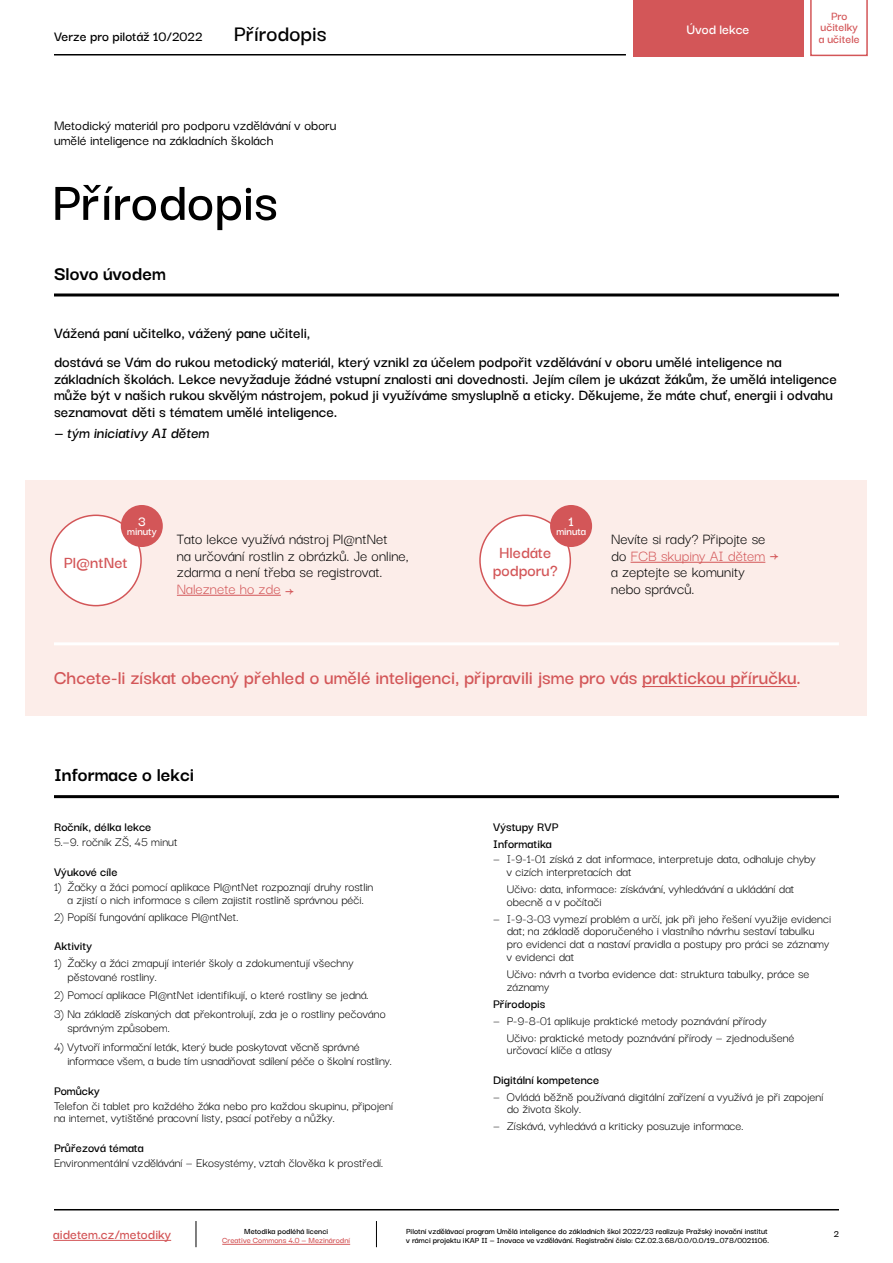
<style>
.page{position:relative;width:893px;height:1263px;background:#fff}
.page>*{position:absolute;margin:0;border:0;box-sizing:border-box;transform-origin:0 0}
.t1{font:600 58.5px "Darker Grotesque";color:#000}
.t2{font:600 24px "Darker Grotesque";color:#000}
.t3{font:600 21px "Darker Grotesque";color:#d35658}
.t4{font:700 21px "Darker Grotesque";color:#000}
.t5{font:600 18px/18px "Darker Grotesque";color:#d35658;text-align:center}
.t6{font:600 16.5px/16.5px "Darker Grotesque";color:#000}
.t7{font:16.5px/16.5px "Darker Grotesque";color:#000}
.t8{font:500 15px/15px "Darker Grotesque";color:#000}
.t9{font:600 15px "Darker Grotesque";color:#000}
.t10{font:600 15px "Darker Grotesque";color:#d35658}
.t11{font:600 15px "Darker Grotesque";color:#fff}
.t12{font:13.5px/12.8px "Darker Grotesque";color:#000}
.t13{font:600 13.5px/17px "Darker Grotesque";color:#000}
.t14{font:600 12.9px/11.4px "Darker Grotesque";color:#d35658;text-align:center}
.t15{font:600 12px "Darker Grotesque";color:#fff}
.t16{font:600 10.5px "Darker Grotesque";color:#000}
.t17{font:600 9px/9px "Darker Grotesque";color:#000}
.t18{font:600 9px "Darker Grotesque";color:#d35658}
.s1{color:#d35658}
.s2{font-size:24px;color:#d35658}
</style>
<div class="page">
<hr style="left:54px;top:1209px;width:785px;height:1px;background:#000">
<hr style="left:54px;top:54px;width:572px;height:2px;background:#000">
<hr style="left:53px;top:1240px;width:118px;height:1px;background:#d35658">
<hr style="left:222px;top:1244px;width:128px;height:1px;background:#d35658">
<svg style="left:196px;top:1221px;width:1px;height:26px"></svg>
<svg style="left:376px;top:1221px;width:1px;height:26px"></svg>
<div style="left:633px;top:0;width:170px;height:56px;background:#d35658"></div>
<svg style="left:810px;top:0;width:58px;height:56px"></svg>
<div style="left:26px;top:480px;width:841px;height:235px;background:#fcede9"></div>
<hr style="left:177px;top:595px;width:104px;height:1px;background:#d35658">
<hr style="left:631px;top:562px;width:134px;height:1px;background:#d35658">
<hr style="left:642px;top:686px;width:155px;height:1px;background:#d35658">
<div style="left:51px;top:515px;width:90px;height:91px;background:#fff;border-radius:50%"></div>
<div style="left:50px;top:514px;width:92px;height:92px;border:2px solid #d35658;border-radius:50%"></div>
<div style="left:480px;top:515px;width:90px;height:91px;background:#fff;border-radius:50%"></div>
<div style="left:479px;top:514px;width:92px;height:92px;border:2px solid #d35658;border-radius:50%"></div>
<hr style="left:54px;top:293px;width:785px;height:3px;background:#000">
<hr style="left:54px;top:795px;width:785px;height:3px;background:#000">
<hr style="left:54px;top:642px;width:785px;height:3px;background:#fff">
<div style="left:121px;top:505px;width:42px;height:42px;background:#d35658;border-radius:50%"></div>
<div style="left:550px;top:505px;width:42px;height:42px;background:#d35658;border-radius:50%"></div>
<p class="t9" style="left:54px;top:25px;width:150px">Verze pro pilotáž 10/2022</p>
<h2 class="t2" style="left:234px;top:16px;width:94px">Přírodopis</h2>
<p class="t8" style="left:54px;top:116px;width:284px">Metodický materiál pro podporu vzdělávání v oboru umělé inteligence na základních školách</p>
<h1 class="t1" style="left:52px;top:158px;width:228px">Přírodopis</h1>
<h3 class="t4" style="left:54px;top:258px;width:113px">Slovo úvodem</h3>
<p class="t11" style="left:687px;top:18px;width:64px">Úvod lekce</p>
<p class="t14" style="left:819px;top:9px;width:42px">Pro učitelky a učitele</p>
<p class="t6" style="left:54px;top:317px;width:729px;line-height:29.5px">Vážená paní učitelko, vážený pane učiteli,<br>dostává se Vám do rukou metodický materiál, který vznikl za účelem podpořit vzdělávání v oboru umělé inteligence na</p>
<p class="t6" style="left:54px;top:369px;width:784px">základních školách. Lekce nevyžaduje žádné vstupní znalosti ani dovednosti. Jejím cílem je ukázat žákům, že umělá inteligence může být v našich rukou skvělým nástrojem, pokud ji využíváme smysluplně a eticky. Děkujeme, že máte chuť, energii i odvahu seznamovat děti s tématem umělé inteligence.</p>
<p class="t6" style="left:54px;top:423px;width:159px">— tým iniciativy AI dětem</p>
<p class="t11" style="left:138px;top:510px;width:9px">3</p>
<p class="t15" style="left:127px;top:522px;width:31px">minuty</p>
<p class="t11" style="left:569px;top:510px;width:7px">1</p>
<p class="t15" style="left:556px;top:522px;width:31px">minuta</p>
<p class="t7" style="left:177px;top:529px;width:233px">Tato lekce využívá nástroj Pl@ntNet<br>na určování rostlin z obrázků. Je online, zdarma a není třeba se registrovat.<br><span class="s1">Naleznete ho zde</span> <span class="s2">→</span></p>
<p class="t7" style="left:611px;top:529px;width:169px">Nevíte si rady? Připojte se do <span class="s1">FCB skupiny AI dětem</span> <span class="s2">→ </span>a zeptejte se komunity<br>nebo správců.</p>
<h3 class="t5" style="left:64px;top:552px;width:65px">Pl@ntNet</h3>
<h3 class="t5" style="left:493px;top:542px;width:66px">Hledáte podporu?</h3>
<h3 class="t3" style="left:54px;top:662px;width:748px">Chcete-li získat obecný přehled o umělé inteligenci, připravili jsme pro vás praktickou příručku.</h3>
<h3 class="t4" style="left:54px;top:759px;width:142px">Informace o lekci</h3>
<p class="t13" style="left:54px;top:818px;width:99px">Ročník, délka lekce</p>
<p class="t12" style="left:54px;top:835px;width:125px">5.—9. ročník ZŠ, 45 minut</p>
<p class="t13" style="left:54px;top:862px;width:65px">Výukové cíle</p>
<p class="t12" style="left:54px;top:879px;width:321px;text-align:center">1) Žačky a žáci pomocí aplikace Pl@ntNet rozpoznají druhy rostlin a zjistí o nich informace s cílem zajistit rostlině správnou péči.</p>
<p class="t12" style="left:54px;top:909px;width:186px">2) Popíší fungování aplikace Pl@ntNet.</p>
<p class="t13" style="left:54px;top:937px;width:40px">Aktivity</p>
<p class="t12" style="left:68px;top:954px;width:288px;line-height:14.2px;text-indent:-14px">1) Žačky a žáci zmapují interiér školy a zdokumentují všechny pěstované rostliny.</p>
<p class="t12" style="left:54px;top:988px;width:316px">2) Pomocí aplikace Pl@ntNet identifikují, o které rostliny se jedná.</p>
<p class="t12" style="left:68px;top:1006px;width:320px;line-height:14.2px;text-indent:-14px">3) Na základě získaných dat překontrolují, zda je o rostliny pečováno správným způsobem.</p>
<p class="t12" style="left:68px;top:1038px;width:326px;line-height:14.2px;text-indent:-14px">4) Vytvoří informační leták, který bude poskytovat věcně správné informace všem, a bude tím usnadňovat sdílení péče o školní rostliny.</p>
<p class="t13" style="left:54px;top:1081px;width:47px">Pomůcky</p>
<p class="t12" style="left:54px;top:1098px;width:341px">Telefon či tablet pro každého žáka nebo pro každou skupinu, připojení na internet, vytištěné pracovní listy, psací potřeby a nůžky.</p>
<p class="t13" style="left:54px;top:1138px;width:91px">Průřezová témata</p>
<p class="t12" style="left:54px;top:1155px;width:331px">Environmentální vzdělávání — Ekosystémy, vztah člověka k prostředí.</p>
<p class="t13" style="left:493px;top:818px;width:67px">Výstupy RVP<br>Informatika</p>
<p class="t12" style="left:507px;top:852px;width:311px;text-indent:-14px">— I-9-1-01 získá z dat informace, interpretuje data, odhaluje chyby v cizích interpretacích dat</p>
<p class="t12" style="left:507px;top:881px;width:289px">Učivo: data, informace: získávání, vyhledávání a ukládání dat obecně a v počítači</p>
<p class="t12" style="left:507px;top:911px;width:326px;text-indent:-14px">— I-9-3-03 vymezí problém a určí, jak při jeho řešení využije evidenci dat; na základě doporučeného i vlastního návrhu sestaví tabulku pro evidenci dat a nastaví pravidla a postupy pro práci se záznamy v evidenci dat</p>
<p class="t12" style="left:507px;top:966px;width:304px">Učivo: návrh a tvorba evidence dat: struktura tabulky, práce se záznamy</p>
<p class="t13" style="left:493px;top:994px;width:54px">Přírodopis</p>
<p class="t12" style="left:507px;top:1011px;width:289px;line-height:17px;text-indent:-14px">— P-9-8-01 aplikuje praktické metody poznávání přírody<br>Učivo: praktické metody poznávání přírody — zjednodušené</p>
<p class="t12" style="left:507px;top:1043px;width:107px">určovací klíče a atlasy</p>
<p class="t13" style="left:493px;top:1070px;width:108px">Digitální kompetence</p>
<p class="t12" style="left:507px;top:1089px;width:318px;text-indent:-14px">— Ovládá běžně používaná digitální zařízení a využívá je při zapojení do života školy.</p>
<p class="t12" style="left:493px;top:1119px;width:252px">— Získává, vyhledává a kriticky posuzuje informace.</p>
<p class="t10" style="left:53px;top:1223px;width:119px">aidetem.cz/metodiky</p>
<p class="t17" style="left:244px;top:1226px;width:86px">Metodika podléhá licenci</p>
<p class="t18" style="left:222px;top:1234px;width:129px">Creative Commons 4.0 — Mezinárodní</p>
<p class="t17" style="left:406px;top:1226px;width:364px">Pilotní vzdělávací program Umělá inteligence do základních škol 2022/23 realizuje Pražský inovační institut v rámci projektu iKAP II — Inovace ve vzdělávání. Registrační číslo: CZ.02.3.68/0.0/0.0/19_078/0021106.</p>
<p class="t16" style="left:834px;top:1226px;width:7px">2</p>
</div>
